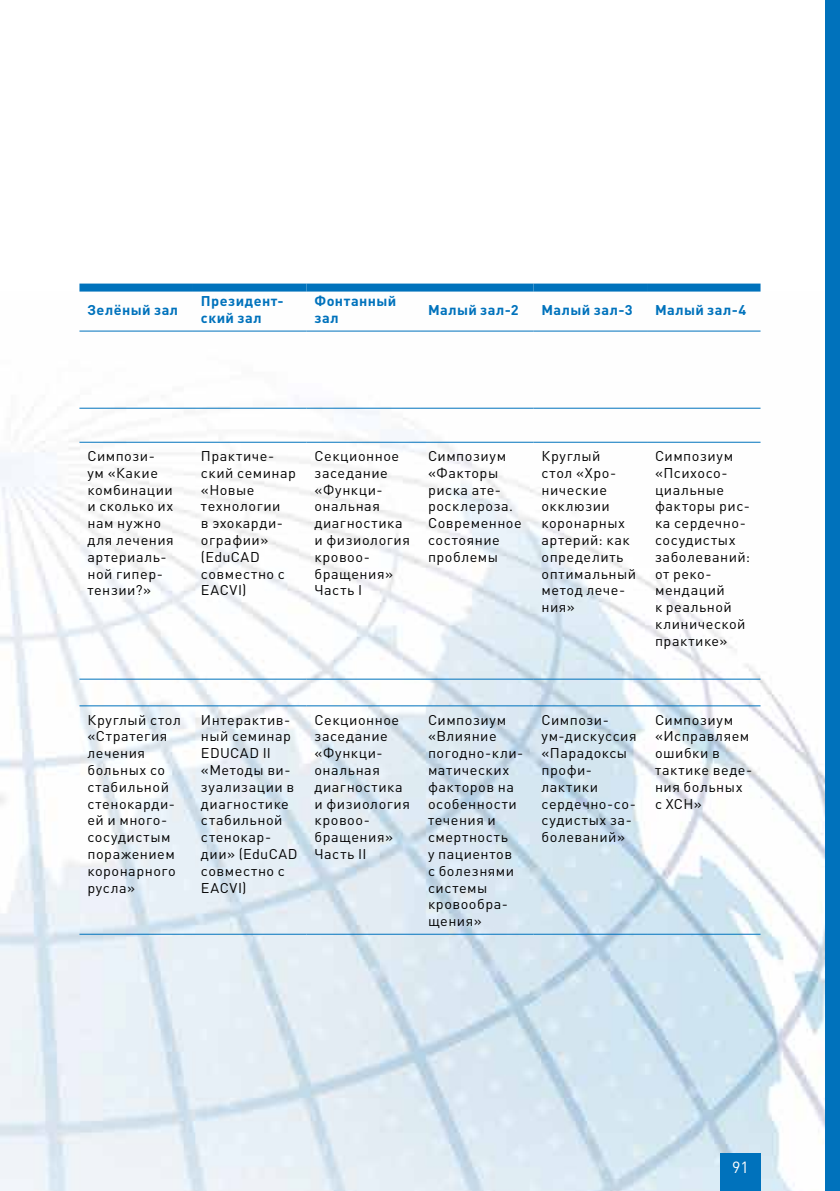
<style>
.page{position:relative;width:840px;height:1191px;background:#fff}
.page>*{position:absolute;margin:0;border:0;box-sizing:border-box;transform-origin:0 0}
.t1{font:16px "DIN Pro";color:#fff}
.t2{font:14px/16.8px "DIN Pro";letter-spacing:.035em;color:#000}
.t3{font:700 14px/16.8px "DIN Pro";letter-spacing:.03em;color:#0072bc}
</style>
<div class="page">
<img style="left:0;top:330px;width:824px;height:861px">
<div style="left:824px;top:0;width:15px;height:1191px;background:#0072bc"></div>
<div style="left:719px;top:1153px;width:41px;height:38px;background:#0072bc"></div>
<div style="left:79px;top:283px;width:114px;height:8px;background:#0072bc"></div>
<div style="left:193px;top:283px;width:113px;height:8px;background:#0072bc"></div>
<div style="left:306px;top:283px;width:114px;height:8px;background:#0072bc"></div>
<div style="left:420px;top:283px;width:113px;height:8px;background:#0072bc"></div>
<div style="left:533px;top:283px;width:113px;height:8px;background:#0072bc"></div>
<div style="left:646px;top:283px;width:114px;height:8px;background:#0072bc"></div>
<hr style="left:79px;top:330px;width:114px;height:1px;background:#0072bc">
<hr style="left:193px;top:330px;width:113px;height:1px;background:#0072bc">
<hr style="left:306px;top:330px;width:114px;height:1px;background:#0072bc">
<hr style="left:420px;top:330px;width:113px;height:1px;background:#0072bc">
<hr style="left:533px;top:330px;width:113px;height:1px;background:#0072bc">
<hr style="left:646px;top:330px;width:114px;height:1px;background:#0072bc">
<hr style="left:79px;top:408px;width:114px;height:1px;background:#0072bc">
<hr style="left:193px;top:408px;width:113px;height:1px;background:#0072bc">
<hr style="left:306px;top:408px;width:114px;height:1px;background:#0072bc">
<hr style="left:420px;top:408px;width:113px;height:1px;background:#0072bc">
<hr style="left:533px;top:408px;width:113px;height:1px;background:#0072bc">
<hr style="left:646px;top:408px;width:114px;height:1px;background:#0072bc">
<hr style="left:79px;top:442px;width:114px;height:1px;background:#0072bc">
<hr style="left:193px;top:442px;width:113px;height:1px;background:#0072bc">
<hr style="left:306px;top:442px;width:114px;height:1px;background:#0072bc">
<hr style="left:420px;top:442px;width:113px;height:1px;background:#0072bc">
<hr style="left:533px;top:442px;width:113px;height:1px;background:#0072bc">
<hr style="left:646px;top:442px;width:114px;height:1px;background:#0072bc">
<hr style="left:79px;top:678px;width:114px;height:1px;background:#0072bc">
<hr style="left:193px;top:678px;width:113px;height:1px;background:#0072bc">
<hr style="left:306px;top:678px;width:114px;height:1px;background:#0072bc">
<hr style="left:420px;top:678px;width:113px;height:1px;background:#0072bc">
<hr style="left:533px;top:678px;width:113px;height:1px;background:#0072bc">
<hr style="left:646px;top:678px;width:114px;height:1px;background:#0072bc">
<hr style="left:79px;top:705px;width:114px;height:1px;background:#0072bc">
<hr style="left:193px;top:705px;width:113px;height:1px;background:#0072bc">
<hr style="left:306px;top:705px;width:114px;height:1px;background:#0072bc">
<hr style="left:420px;top:705px;width:113px;height:1px;background:#0072bc">
<hr style="left:533px;top:705px;width:113px;height:1px;background:#0072bc">
<hr style="left:646px;top:705px;width:114px;height:1px;background:#0072bc">
<hr style="left:79px;top:933px;width:114px;height:1px;background:#0072bc">
<hr style="left:193px;top:933px;width:113px;height:1px;background:#0072bc">
<hr style="left:306px;top:933px;width:114px;height:1px;background:#0072bc">
<hr style="left:420px;top:933px;width:113px;height:1px;background:#0072bc">
<hr style="left:533px;top:933px;width:113px;height:1px;background:#0072bc">
<hr style="left:646px;top:933px;width:114px;height:1px;background:#0072bc">
<p class="t3" style="left:87px;top:301px;width:92px">Зелёный зал</p>
<p class="t3" style="left:201px;top:292px;width:84px">Президент&shy;ский зал</p>
<p class="t3" style="left:314px;top:292px;width:83px">Фонтанный зал</p>
<p class="t3" style="left:428px;top:301px;width:92px">Малый зал-2</p>
<p class="t3" style="left:541px;top:301px;width:93px">Малый зал-3</p>
<p class="t3" style="left:654px;top:301px;width:93px">Малый зал-4</p>
<p class="t2" style="left:87px;top:447px;width:88px">Симпози&shy;ум «Какие комбинации и сколько их нам нужно для лечения артериаль&shy;ной гипер&shy;тензии?»</p>
<p class="t2" style="left:201px;top:447px;width:96px">Практиче&shy;ский семинар «Новые технологии<br>в эхокарди&shy;ографии» (EduCAD совместно с<br>EACVI)</p>
<p class="t2" style="left:314px;top:447px;width:97px">Секционное заседание «Функци&shy;ональная диагностика и физиология кровоо&shy;бращения»<br>Часть I</p>
<p class="t2" style="left:428px;top:447px;width:95px">Симпозиум «Факторы риска ате&shy;росклероза.<br>Современное состояние проблемы</p>
<p class="t2" style="left:541px;top:447px;width:96px">Круглый<br>стол «Хро&shy;нические окклюзии коронарных артерий: как определить оптимальный метод лече&shy;ния»</p>
<p class="t2" style="left:654px;top:447px;width:97px">Симпозиум «Психосо&shy;циальные факторы рис&shy;ка сердечно&shy;сосудистых заболеваний: от реко&shy;мендаций<br>к реальной клинической практике»</p>
<p class="t2" style="left:87px;top:710px;width:95px">Круглый стол «Стратегия лечения больных со стабильной стенокарди&shy;ей и много&shy;сосудистым поражением коронарного русла»</p>
<p class="t2" style="left:201px;top:710px;width:98px">Интерактив&shy;ный семинар<br>EDUCAD II «Методы ви&shy;зуализации в диагностике стабильной стенокар&shy;дии» (EduCAD совместно с<br>EACVI)</p>
<p class="t2" style="left:314px;top:710px;width:97px">Секционное заседание «Функци&shy;ональная диагностика и физиология кровоо&shy;бращения»<br>Часть II</p>
<p class="t2" style="left:428px;top:710px;width:97px">Симпозиум «Влияние погодно-кли&shy;матических факторов на особенности течения и смертность<br>у пациентов<br>с болезнями системы кровообра&shy;щения»</p>
<p class="t2" style="left:541px;top:710px;width:97px">Симпози&shy;ум-дискуссия «Парадоксы профи&shy;лактики сердечно-со&shy;судистых за&shy;болеваний»</p>
<p class="t2" style="left:654px;top:710px;width:99px">Симпозиум «Исправляем ошибки в тактике веде&shy;ния больных с ХСН»</p>
<p class="t1" style="left:731px;top:1156px;width:18px">91</p>
</div>
